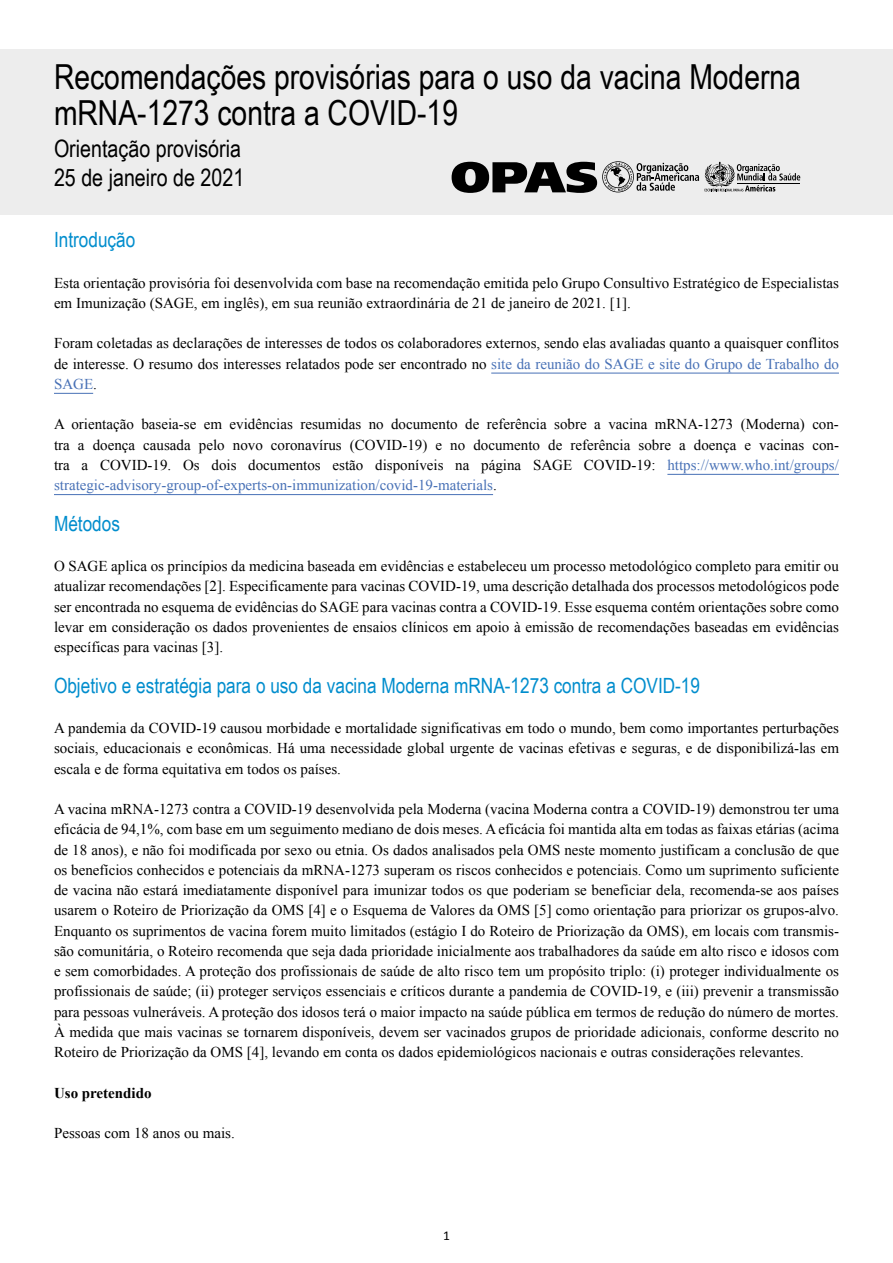
<style>
.page{position:relative;width:893px;height:1263px;background:#fff}
.page>*{position:absolute;margin:0;border:0;box-sizing:border-box;transform-origin:0 0}
.t1{font:34.5px/36px "Arial Narrow";color:#000}
.t2{font:24px/28.5px "Arial Narrow";color:#000}
.t3{font:21px "Arial Narrow";color:#008dcd}
.t4{font:15px/20.2px "Times New Roman";color:#000;text-align:justify}
.t5{font:700 15px "Times New Roman";color:#000}
.t6{font:13.5px "Calibri";color:#000}
.s1{color:#4871b6}
</style>
<div class="page">
<div style="left:0;top:49px;width:893px;height:165px;background:#ededed"></div>
<hr style="left:491px;top:373px;width:348px;height:1px;background:#4871b6">
<hr style="left:54px;top:393px;width:39px;height:1px;background:#4871b6">
<hr style="left:667px;top:474px;width:172px;height:1px;background:#4871b6">
<hr style="left:54px;top:494px;width:439px;height:1px;background:#4871b6">
<svg style="left:452px;top:161px;width:348px;height:32px"></svg>
<h1 class="t1" style="left:54px;top:57px;width:748px">Recomendações provisórias para o uso da vacina Moderna mRNA-1273 contra a COVID-19</h1>
<h2 class="t2" style="left:54px;top:134px;width:192px">Orientação provisória<br>25 de janeiro de 2021</h2>
<h3 class="t3" style="left:54px;top:224px;width:83px">Introdução</h3>
<p class="t4" style="left:54px;top:272px;width:786px">Esta orientação provisória foi desenvolvida com base na recomendação emitida pelo Grupo Consultivo Estratégico de Especialistas em Imunização (SAGE, em inglês), em sua reunião extraordinária de 21 de janeiro de 2021. [1].</p>
<p class="t4" style="left:54px;top:333px;width:786px">Foram coletadas as declarações de interesses de todos os colaboradores externos, sendo elas avaliadas quanto a quaisquer conflitos de interesse. O resumo dos interesses relatados pode ser encontrado no <span class="s1">site da reunião do SAGE e site do Grupo de Trabalho do SAGE</span>.</p>
<p class="t4" style="left:54px;top:414px;width:786px">A orientação baseia-se em evidências resumidas no documento de referência sobre a vacina mRNA-1273 (Moderna) con&shy;tra a doença causada pelo novo coronavírus (COVID-19) e no documento de referência sobre a doença e vacinas con&shy;tra a COVID-19. Os dois documentos estão disponíveis na página SAGE COVID-19: <span class="s1">https://www.who.int/groups/ strategic-advisory-group-of-experts-on-immunization/covid-19-materials</span>.</p>
<h3 class="t3" style="left:54px;top:508px;width:68px">Métodos</h3>
<p class="t4" style="left:54px;top:556px;width:786px">O SAGE aplica os princípios da medicina baseada em evidências e estabeleceu um processo metodológico completo para emitir ou atualizar recomendações [2]. Especificamente para vacinas COVID-19, uma descrição detalhada dos processos metodológicos pode ser encontrada no esquema de evidências do SAGE para vacinas contra a COVID-19. Esse esquema contém orientações sobre como levar em consideração os dados provenientes de ensaios clínicos em apoio à emissão de recomendações baseadas em evidências específicas para vacinas [3].</p>
<h3 class="t3" style="left:54px;top:670px;width:648px">Objetivo e estratégia para o uso da vacina Moderna mRNA-1273 contra a COVID-19</h3>
<p class="t4" style="left:54px;top:718px;width:786px">A pandemia da COVID-19 causou morbidade e mortalidade significativas em todo o mundo, bem como importantes perturbações sociais, educacionais e econômicas. Há uma necessidade global urgente de vacinas efetivas e seguras, e de disponibilizá-las em escala e de forma equitativa em todos os países.</p>
<p class="t4" style="left:54px;top:799px;width:786px">A vacina mRNA-1273 contra a COVID-19 desenvolvida pela Moderna (vacina Moderna contra a COVID-19) demonstrou ter uma eficácia de 94,1%, com base em um seguimento mediano de dois meses. A eficácia foi mantida alta em todas as faixas etárias (acima de 18 anos), e não foi modificada por sexo ou etnia. Os dados analisados pela OMS neste momento justificam a conclusão de que os benefícios conhecidos e potenciais da mRNA-1273 superam os riscos conhecidos e potenciais. Como um suprimento suficiente de vacina não estará imediatamente disponível para imunizar todos os que poderiam se beneficiar dela, recomenda-se aos países usarem o Roteiro de Priorização da OMS [4] e o Esquema de Valores da OMS [5] como orientação para priorizar os grupos-alvo.<br>Enquanto os suprimentos de vacina forem muito limitados (estágio I do Roteiro de Priorização da OMS), em locais com transmis&shy;são comunitária, o Roteiro recomenda que seja dada prioridade inicialmente aos trabalhadores da saúde em alto risco e idosos com e sem comorbidades. A proteção dos profissionais de saúde de alto risco tem um propósito triplo: (i) proteger individualmente os profissionais de saúde; (ii) proteger serviços essenciais e críticos durante a pandemia de COVID-19, e (iii) prevenir a transmissão para pessoas vulneráveis. A proteção dos idosos terá o maior impacto na saúde pública em termos de redução do número de mortes.<br>À medida que mais vacinas se tornarem disponíveis, devem ser vacinados grupos de prioridade adicionais, conforme descrito no Roteiro de Priorização da OMS [4], levando em conta os dados epidemiológicos nacionais e outras considerações relevantes.</p>
<p class="t5" style="left:54px;top:1082px;width:99px">Uso pretendido</p>
<p class="t4" style="left:54px;top:1123px;width:182px">Pessoas com 18 anos ou mais.</p>
<p class="t6" style="left:443px;top:1226px;width:8px">1</p>
</div>
